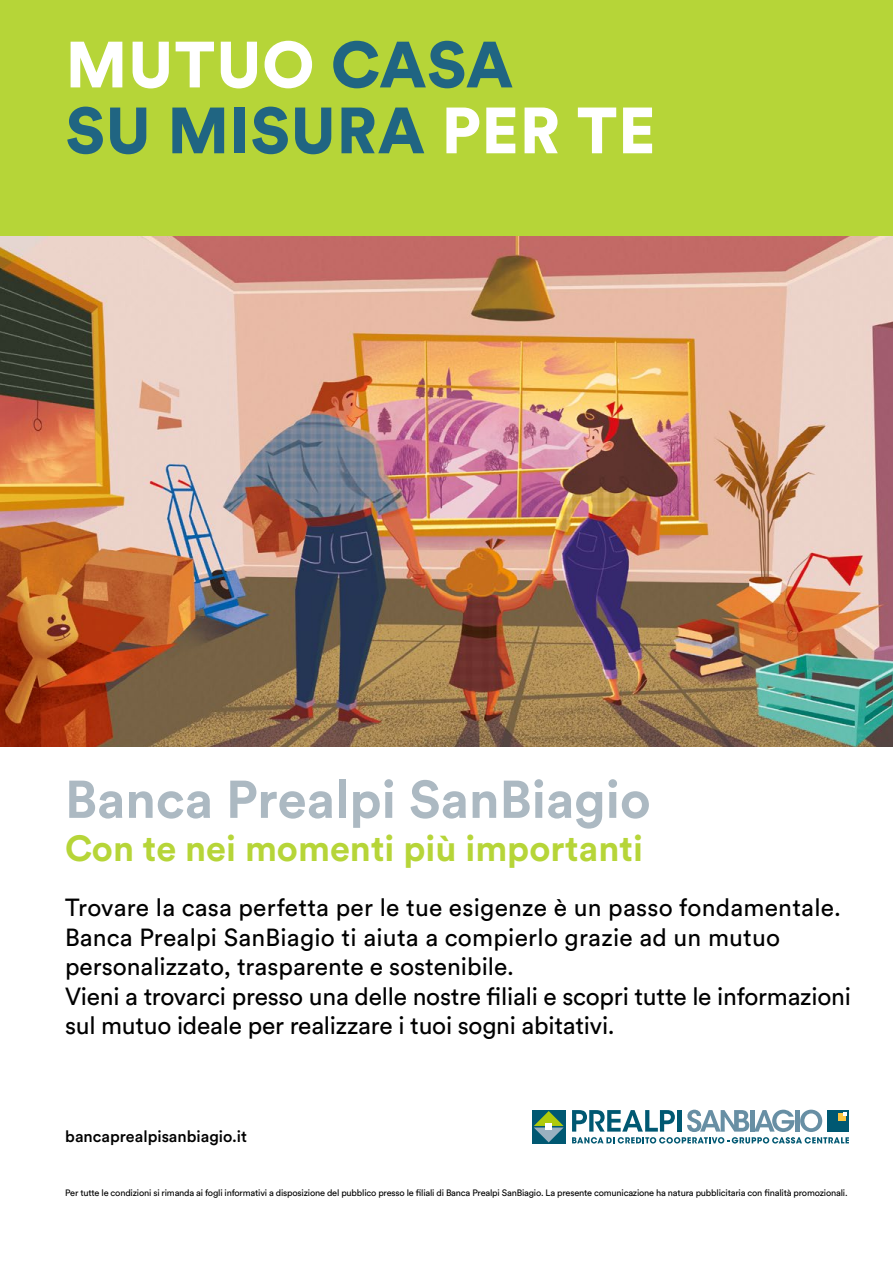
<style>
.page{position:relative;width:893px;height:1263px;background:#fff}
.page>*{position:absolute;margin:0;border:0;box-sizing:border-box;transform-origin:0 0}
.t1{font:900 64.5px/65.8px "Circular Std";letter-spacing:.01em;color:#206582}
.t2{font:700 52.5px "Circular Std";color:#acb9c2}
.t3{font:700 36px "Circular Std";color:#b6d538}
.t4{font:24.45px/29.4px "Circular Std";color:#000}
.t5{font:500 16.2px "Circular Std";color:#000}
.t6{font:9.15px "Circular Std";letter-spacing:-.02em;color:#000}
.s1{color:#fff}
</style>
<div class="page">
<div style="left:0;top:0;width:893px;height:236px;background:#b6d538"></div>
<img style="left:0;top:236px;width:893px;height:511px">
<svg style="left:572px;top:1110px;width:277px;height:33px"></svg>
<div style="left:532px;top:1110px;width:33px;height:33px;background:#005872"></div>
<svg style="left:534px;top:1111px;width:30px;height:31px"></svg>
<div style="left:545px;top:1123px;width:7px;height:7px;background:#fff"></div>
<h1 class="t1" style="left:66px;top:30px;width:592px"><span class="s1">MUTUO</span> CASA<br>SU MISURA <span class="s1">PER TE</span></h1>
<h2 class="t2" style="left:65px;top:765px;width:587px">Banca Prealpi SanBiagio</h2>
<h3 class="t3" style="left:65px;top:825px;width:579px">Con te nei momenti più importanti</h3>
<p class="t4" style="left:65px;top:893px;width:787px">Trovare la casa perfetta per le tue esigenze è un passo fondamentale.<br>Banca Prealpi SanBiagio ti aiuta a compierlo grazie ad un mutuo personalizzato, trasparente e sostenibile.<br>Vieni a trovarci presso una delle nostre filiali e scopri tutte le informazioni sul mutuo ideale per realizzare i tuoi sogni abitativi.</p>
<p class="t5" style="left:65px;top:1126px;width:183px">bancaprealpisanbiagio.it</p>
<p class="t6" style="left:65px;top:1188px;width:784px">Per tutte le condizioni si rimanda ai fogli informativi a disposizione del pubblico presso le filiali di Banca Prealpi SanBiagio. La presente comunicazione ha natura pubblicitaria con finalità promozionali.</p>
</div>
